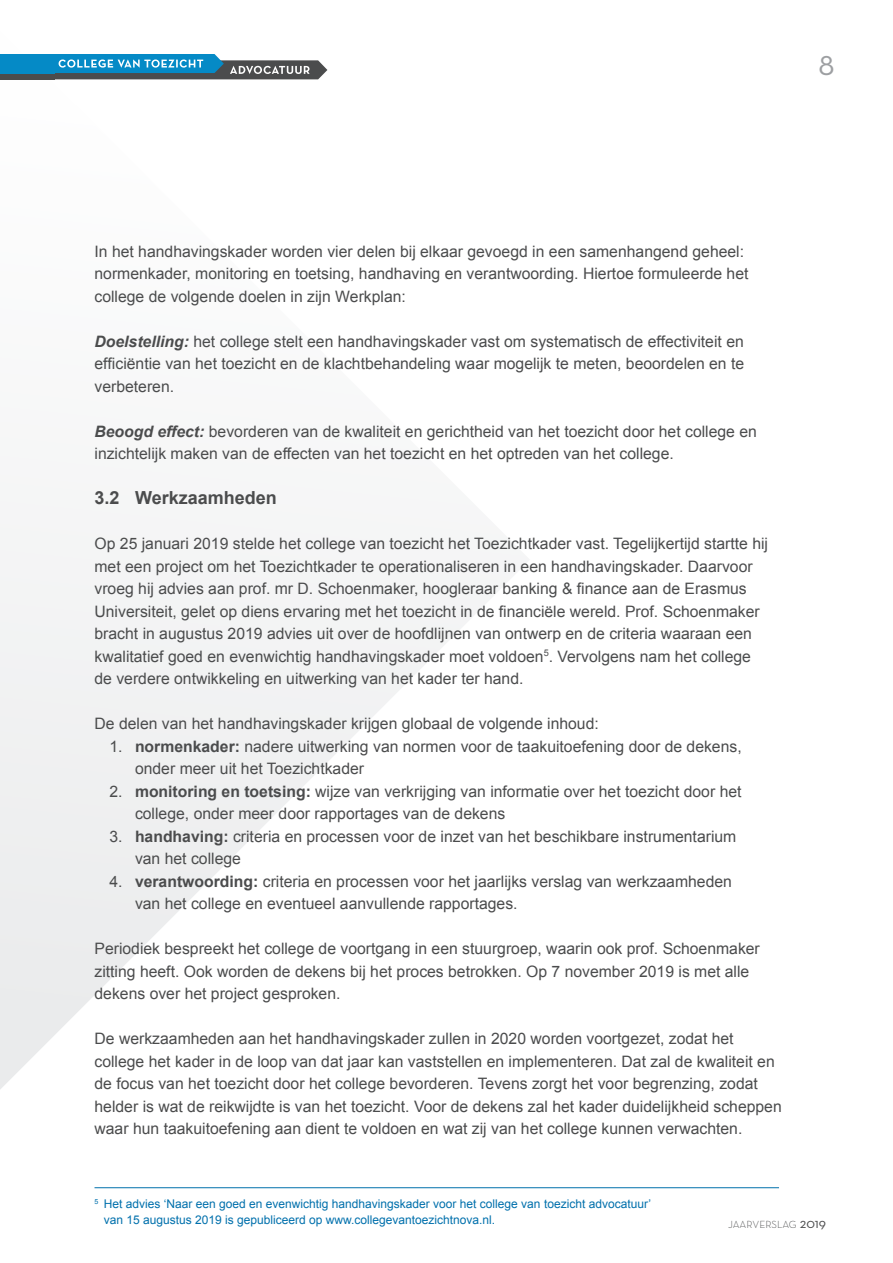
<style>
.page{position:relative;width:893px;height:1263px;background:#fff}
.page>*{position:absolute;margin:0;border:0;box-sizing:border-box;transform-origin:0 0}
.t1{font:30.9px "Neutra Text";color:#9d9fa2}
.t2{font:700 18px "Arial";color:#4b4c4d}
.t3{font:15.75px/22.5px "Arial";color:#4b4c4d}
.t4{font:12px/16.5px "Arial";color:#0070ac}
.t5{font:300 10.5px "Neutra Text";color:#4b4c4d}
.s1{font-weight:700;font-style:italic}
.s2{font-weight:700}
.s3{font-weight:400;font-size:14.1px}
</style>
<div class="page">
<svg style="left:0;top:69px;width:507px;height:1020px"></svg>
<svg style="left:54px;top:54px;width:273px;height:25px"></svg>
<div style="left:0;top:60px;width:54px;height:19px;background:linear-gradient(to right,#4b4c4d,#4b4c4d)"></div>
<div style="left:0;top:54px;width:54px;height:19px;background:#058ac6"></div>
<hr style="left:95px;top:1187px;width:684px;height:1px;background:#0070ac">
<h1 class="t1" style="left:819px;top:46px;width:18px">8</h1>
<p class="t3" style="left:95px;top:240px;width:655px">In het handhavingskader worden vier delen bij elkaar gevoegd in een samenhangend geheel: normenkader, monitoring en toetsing, handhaving en verantwoording. Hiertoe formuleerde het college de volgende doelen in zijn Werkplan:</p>
<p class="t3" style="left:95px;top:330px;width:651px;text-align:justify"><span class="s1">Doelstelling:</span> het college stelt een handhavingskader vast om systematisch de effectiviteit en efficiëntie van het toezicht en de klachtbehandeling waar mogelijk te meten, beoordelen en te verbeteren.</p>
<p class="t3" style="left:95px;top:420px;width:664px"><span class="s1">Beoogd effect:</span> bevorderen van de kwaliteit en gerichtheid van het toezicht door het college en inzichtelijk maken van de effecten van het toezicht en het optreden van het college.</p>
<p class="t2" style="left:95px;top:486px;width:184px">3.2 Werkzaamheden</p>
<p class="t3" style="left:95px;top:532px;width:675px">Op 25 januari 2019 stelde het college van toezicht het Toezichtkader vast. Tegelijkertijd startte hij met een project om het Toezichtkader te operationaliseren in een handhavingskader. Daarvoor vroeg hij advies aan prof. mr D. Schoenmaker, hoogleraar banking &amp; finance aan de Erasmus</p>
<p class="t3" style="left:95px;top:600px;width:667px">Universiteit, gelet op diens ervaring met het toezicht in de financiële wereld. Prof. Schoenmaker bracht in augustus 2019 advies uit over de hoofdlijnen van ontwerp en de criteria waaraan een kwalitatief goed en evenwichtig handhavingskader moet voldoen<sup>5</sup>. Vervolgens nam het college</p>
<p class="t3" style="left:95px;top:667px;width:430px">de verdere ontwikkeling en uitwerking van het kader ter hand.</p>
<p class="t3" style="left:95px;top:712px;width:506px">De delen van het handhavingskader krijgen globaal de volgende inhoud:</p>
<p class="t3" style="left:135px;top:735px;width:608px;text-indent:-26px">1. <span class="s2">normenkader:</span> nadere uitwerking van normen voor de taakuitoefening door de dekens, onder meer uit het Toezichtkader</p>
<p class="t3" style="left:135px;top:780px;width:608px;text-indent:-26px">2. <span class="s2">monitoring en toetsing:</span> wijze van verkrijging van informatie over het toezicht door het college, onder meer door rapportages van de dekens</p>
<p class="t3" style="left:135px;top:825px;width:603px;text-indent:-26px">3. <span class="s2">handhaving:</span> criteria en processen voor de inzet van het beschikbare instrumentarium van het college</p>
<p class="t3" style="left:135px;top:870px;width:598px;text-indent:-26px">4. <span class="s2">verantwoording:</span> criteria en processen voor het jaarlijks verslag van werkzaamheden van het college en eventueel aanvullende rapportages.</p>
<p class="t3" style="left:95px;top:937px;width:667px">Periodiek bespreekt het college de voortgang in een stuurgroep, waarin ook prof. Schoenmaker zitting heeft. Ook worden de dekens bij het proces betrokken. Op 7 november 2019 is met alle dekens over het project gesproken.</p>
<p class="t3" style="left:95px;top:1027px;width:689px">De werkzaamheden aan het handhavingskader zullen in 2020 worden voortgezet, zodat het college het kader in de loop van dat jaar kan vaststellen en implementeren. Dat zal de kwaliteit en de focus van het toezicht door het college bevorderen. Tevens zorgt het voor begrenzing, zodat helder is wat de reikwijdte is van het toezicht. Voor de dekens zal het kader duidelijkheid scheppen waar hun taakuitoefening aan dient te voldoen en wat zij van het college kunnen verwachten.</p>
<p class="t4" style="left:104px;top:1195px;width:549px;text-indent:-9px"><sup>5</sup> Het advies ‘Naar een goed en evenwichtig handhavingskader voor het college van toezicht advocatuur’ van 15 augustus 2019 is gepubliceerd op www.collegevantoezichtnova.nl.</p>
<p class="t5" style="left:728px;top:1218px;width:100px">JAARVERSLAG <span class="s3">2019</span></p>
</div>
